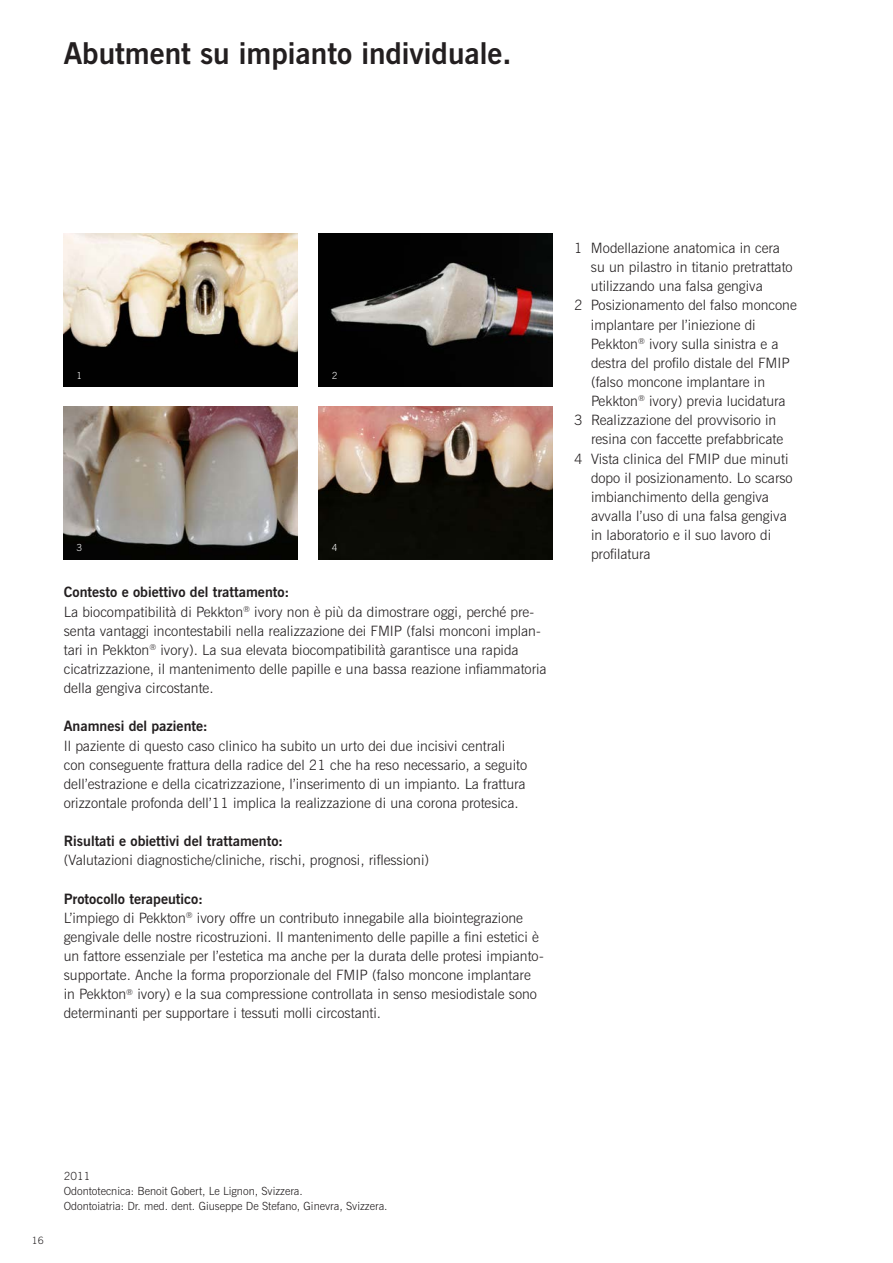
<style>
.page{position:relative;width:893px;height:1263px;background:#fff}
.page>*{position:absolute;margin:0;border:0;box-sizing:border-box;transform-origin:0 0}
.t1{font:700 30px "News Gothic BT";color:#231f20}
.t2{font:300 14.25px/19.2px "News Gothic BT";color:#231f20}
.t3{font:700 14.25px "News Gothic BT";color:#231f20}
.t4{font:300 11.25px/14.9px "News Gothic BT";color:#231f20}
.t5{font:300 10.2px "News Gothic BT";color:#231f20}
.t6{font:300 9.75px "News Gothic BT";color:#fff}
.s1{font-weight:700}
</style>
<div class="page">
<img style="left:64px;top:234px;width:234px;height:153px">
<img style="left:319px;top:234px;width:234px;height:153px">
<img style="left:64px;top:406px;width:234px;height:153px">
<img style="left:319px;top:406px;width:234px;height:153px">
<h1 class="t1" style="left:64px;top:35px;width:449px">Abutment su impianto individuale.</h1>
<p class="t6" style="left:77px;top:369px;width:7px">1</p>
<p class="t6" style="left:77px;top:541px;width:7px">3</p>
<p class="t6" style="left:332px;top:369px;width:7px">2</p>
<p class="t6" style="left:332px;top:541px;width:7px">4</p>
<p class="t2" style="left:64px;top:583px;width:484px"><span class="s1">Contesto e obiettivo del trattamento:<br></span>La biocompatibilità di Pekkton<sup>®</sup> ivory non è più da dimostrare oggi, perché pre&shy;senta vantaggi incontestabili nella realizzazione dei FMIP (falsi monconi implan&shy;tari in Pekkton<sup>®</sup> ivory). La sua elevata biocompatibilità garantisce una rapida cicatrizzazione, il mantenimento delle papille e una bassa reazione infiammatoria della gengiva circostante.</p>
<p class="t3" style="left:64px;top:718px;width:146px">Anamnesi del paziente:</p>
<p class="t2" style="left:64px;top:736px;width:465px">Il paziente di questo caso clinico ha subito un urto dei due incisivi centrali con conseguente frattura della radice del 21 che ha reso necessario, a seguito dell’estrazione e della cicatrizzazione, l’inserimento di un impianto. La frattura orizzontale profonda dell’11 implica la realizzazione di una corona protesica.</p>
<p class="t3" style="left:64px;top:832px;width:221px">Risultati e obiettivi del trattamento:</p>
<p class="t2" style="left:64px;top:851px;width:367px">(Valutazioni diagnostiche/cliniche, rischi, prognosi, riflessioni)</p>
<p class="t2" style="left:64px;top:889px;width:481px"><span class="s1">Protocollo terapeutico:<br></span>L’impiego di Pekkton<sup>®</sup> ivory offre un contributo innegabile alla biointegrazione gengivale delle nostre ricostruzioni. Il mantenimento delle papille a fini estetici è un fattore essenziale per l’estetica ma anche per la durata delle protesi impianto&shy;supportate. Anche la forma proporzionale del FMIP (falso moncone implantare in Pekkton<sup>®</sup> ivory) e la sua compressione controllata in senso mesiodistale sono determinanti per supportare i tessuti molli circostanti.</p>
<p class="t2" style="left:574px;top:238px;width:207px">1 Modellazione anatomica in cera</p>
<p class="t2" style="left:591px;top:257px;width:203px">su un pilastro in titanio pretrattato</p>
<p class="t2" style="left:591px;top:277px;width:173px">utilizzando una falsa gengiva</p>
<p class="t2" style="left:574px;top:296px;width:224px">2 Posizionamento del falso moncone</p>
<p class="t2" style="left:591px;top:315px;width:166px">implantare per l’iniezione di</p>
<p class="t2" style="left:591px;top:334px;width:189px">Pekkton<sup>®</sup> ivory sulla sinistra e a</p>
<p class="t2" style="left:591px;top:353px;width:200px">destra del profilo distale del FMIP</p>
<p class="t2" style="left:591px;top:372px;width:176px">(falso moncone implantare in</p>
<p class="t2" style="left:591px;top:391px;width:196px">Pekkton<sup>®</sup> ivory) previa lucidatura</p>
<p class="t2" style="left:574px;top:410px;width:204px">3 Realizzazione del provvisorio in</p>
<p class="t2" style="left:591px;top:430px;width:194px">resina con faccette prefabbricate</p>
<p class="t2" style="left:574px;top:449px;width:216px">4 Vista clinica del FMIP due minuti</p>
<p class="t2" style="left:591px;top:468px;width:203px">dopo il posizionamento. Lo scarso</p>
<p class="t2" style="left:591px;top:487px;width:180px">imbianchimento della gengiva</p>
<p class="t2" style="left:591px;top:506px;width:197px">avvalla l’uso di una falsa gengiva</p>
<p class="t2" style="left:591px;top:525px;width:182px">in laboratorio e il suo lavoro di</p>
<p class="t2" style="left:591px;top:544px;width:61px">profilatura</p>
<p class="t5" style="left:32px;top:1234px;width:14px">16</p>
<p class="t4" style="left:64px;top:1168px;width:325px">2011<br>Odontotecnica: Benoit Gobert, Le Lignon, Svizzera.<br>Odontoiatria: Dr. med. dent. Giuseppe De Stefano, Ginevra, Svizzera.</p>
</div>
